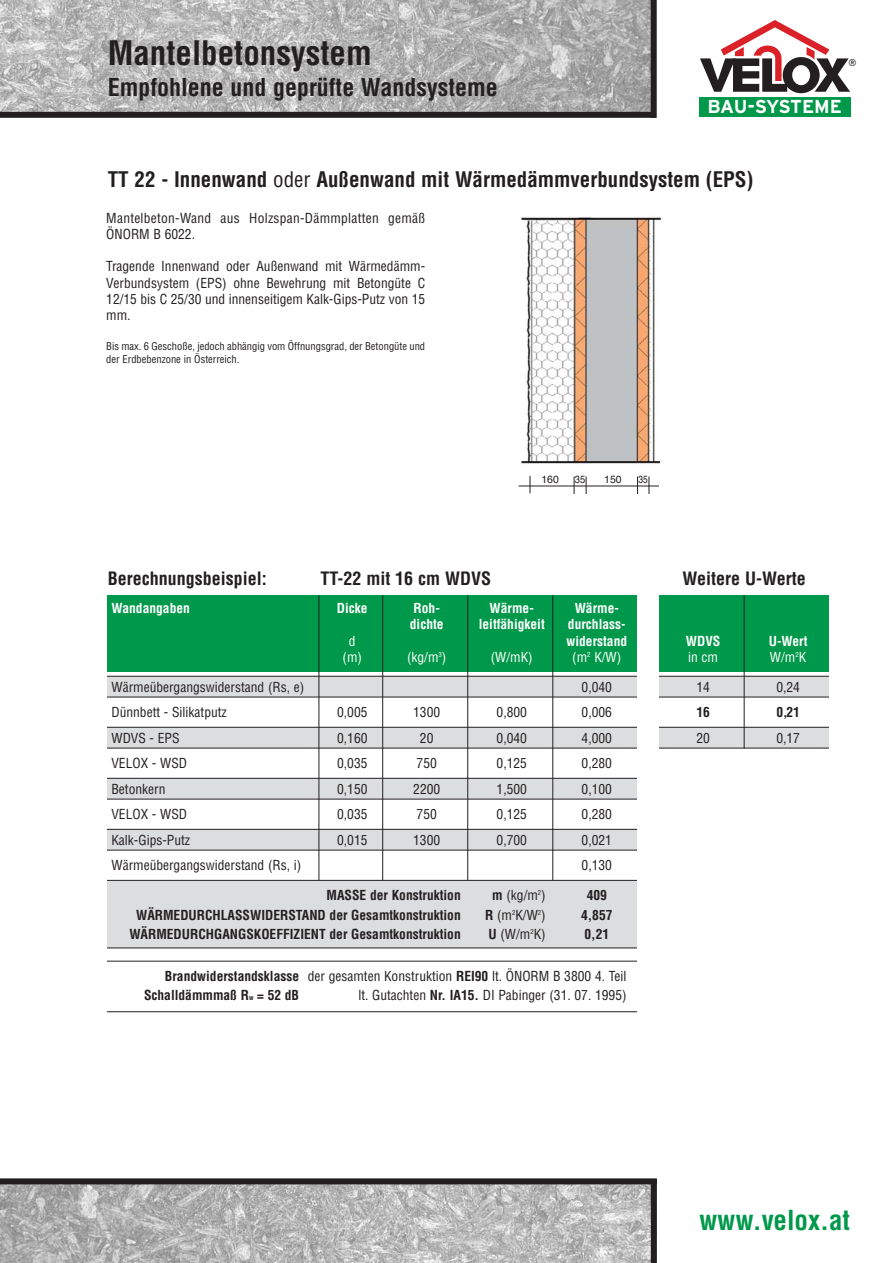
<style>
.page{position:relative;width:893px;height:1263px;background:#fff}
.page>*{position:absolute;margin:0;border:0;box-sizing:border-box;transform-origin:0 0}
.t1{font:700 condensed 33px "Helvetica";color:#231f20}
.t2{font:700 condensed 27px "Helvetica";color:#00984a}
.t3{font:700 condensed 24px "Helvetica";color:#231f20}
.t4{font:700 condensed 21px "Helvetica";color:#231f20}
.t5{font:700 18.75px "Interstate";letter-spacing:-.025em;color:#fff}
.t6{font:700 condensed 18px "Helvetica";color:#231f20}
.t7{font:condensed 13.5px/16.2px "Helvetica";color:#231f20;text-align:justify}
.t8{font:700 condensed 13.5px/19.2px "Helvetica";color:#231f20}
.t9{font:700 condensed 13.5px "Helvetica";color:#fff}
.t10{font:condensed 13.5px/16.2px "Helvetica";letter-spacing:.02em;color:#231f20}
.t11{font:condensed 13.5px "Helvetica";color:#fff}
.t12{font:condensed 10.5px/12.6px "Helvetica";color:#231f20}
.t13{font:10.5px "Helvetica";color:#231f20}
.t14{font:10.5px "Helvetica";color:#231f20;scale:.9 1}
.t15{font:10.5px "Helvetica";color:#231f20;scale:.8 1}
.t16{font:9.6px "Interstate";color:#231f20}
.s1{font-weight:400}
.s2{font-weight:700}
.s3{font-size:6.75px}
</style>
<div class="page">
<img style="left:0;top:0;width:651px;height:112px">
<div style="left:651px;top:0;width:6px;height:118px;background:#231f20"></div>
<svg style="left:700px;top:20px;width:150px;height:73px"></svg>
<div style="left:699px;top:97px;width:152px;height:19px;background:#00984a"></div>
<div style="left:0;top:112px;width:655px;height:6px;background:#231f20"></div>
<img style="left:0;top:1184px;width:651px;height:79px">
<div style="left:651px;top:1179px;width:6px;height:84px;background:#231f20"></div>
<div style="left:0;top:1178px;width:657px;height:6px;background:#231f20"></div>
<img style="left:521px;top:216px;width:141px;height:252px">
<div style="left:106px;top:595px;width:723px;height:77px;background:#00984a"></div>
<div style="left:98px;top:676px;width:739px;height:21px;background:#dcddde"></div>
<div style="left:98px;top:676px;width:740px;height:21px;border:1px solid #231f20"></div>
<div style="left:98px;top:727px;width:739px;height:21px;background:#dcddde"></div>
<div style="left:98px;top:727px;width:740px;height:21px;border:1px solid #231f20"></div>
<div style="left:98px;top:778px;width:547px;height:21px;background:#dcddde"></div>
<div style="left:98px;top:778px;width:547px;height:21px;border:1px solid #231f20"></div>
<div style="left:98px;top:829px;width:552px;height:21px;background:#dcddde"></div>
<div style="left:98px;top:829px;width:553px;height:21px;border:1px solid #231f20"></div>
<div style="left:98px;top:880px;width:548px;height:68px;background:#dcddde"></div>
<div style="left:98px;top:880px;width:548px;height:68px;border:1px solid #231f20"></div>
<hr style="left:319px;top:595px;width:1px;height:285px;background:#231f20">
<hr style="left:382px;top:595px;width:1px;height:285px;background:#231f20">
<hr style="left:467px;top:595px;width:1px;height:285px;background:#231f20">
<hr style="left:553px;top:595px;width:1px;height:285px;background:#231f20">
<hr style="left:744px;top:595px;width:1px;height:153px;background:#231f20">
<div style="left:98px;top:961px;width:548px;height:51px;border:1px solid #231f20"></div>
<div style="left:89px;top:588px;width:17px;height:451px;background:#fff"></div>
<div style="left:638px;top:587px;width:21px;height:452px;background:#fff"></div>
<div style="left:829px;top:587px;width:21px;height:303px;background:#fff"></div>
<svg style="left:530px;top:476px;width:1px;height:17px"></svg>
<svg style="left:637px;top:476px;width:1px;height:18px"></svg>
<svg style="left:649px;top:476px;width:1px;height:18px"></svg>
<svg style="left:574px;top:476px;width:1px;height:18px"></svg>
<svg style="left:586px;top:476px;width:1px;height:18px"></svg>
<hr style="left:518px;top:486px;width:141px;height:1px;background:#231f20">
<h1 class="t1" style="left:108px;top:40px;width:265px">Mantelbetonsystem</h1>
<h3 class="t3" style="left:108px;top:78px;width:391px">Empfohlene und geprüfte Wandsysteme</h3>
<p class="t16" style="left:848px;top:59px;width:10px">®</p>
<h3 class="t5" style="left:707px;top:99px;width:136px">BAU-SYSTEME</h3>
<h3 class="t4" style="left:108px;top:172px;width:647px">TT 22 - Innenwand <span class="s1">oder</span> Außenwand mit Wärmedämmverbundsystem (EPS)</h3>
<p class="t10" style="left:106px;top:211px;width:320px">Mantelbeton-Wand aus Holzspan-Dämmplatten gemäß<br>ÖNORM B 6022.</p>
<p class="t7" style="left:106px;top:259px;width:320px">Tragende Innenwand oder Außenwand mit Wärmedämm-Verbundsystem (EPS) ohne Bewehrung mit Betongüte C 12/15 bis C 25/30 und innenseitigem Kalk-Gips-Putz von 15 mm.</p>
<p class="t12" style="left:106px;top:341px;width:320px">Bis max. 6 Geschoße, jedoch abhängig vom Öffnungsgrad, der Betongüte und der Erdbebenzone in Österreich.</p>
<p class="t13" style="left:541px;top:475px;width:19px">160</p>
<p class="t14" style="left:575px;top:475px;width:13px">35</p>
<p class="t13" style="left:604px;top:475px;width:19px">150</p>
<p class="t15" style="left:639px;top:475px;width:13px">35</p>
<h3 class="t6" style="left:108px;top:571px;width:160px">Berechnungsbeispiel:</h3>
<h3 class="t6" style="left:320px;top:571px;width:172px">TT-22 mit 16 cm WDVS</h3>
<h3 class="t6" style="left:682px;top:571px;width:125px">Weitere U-Werte</h3>
<p class="t9" style="left:111px;top:603px;width:80px">Wandangaben</p>
<p class="t9" style="left:337px;top:603px;width:32px">Dicke</p>
<p class="t9" style="left:414px;top:603px;width:28px">Roh-</p>
<p class="t9" style="left:490px;top:603px;width:46px">Wärme-</p>
<p class="t9" style="left:575px;top:603px;width:46px">Wärme-</p>
<p class="t9" style="left:410px;top:619px;width:35px">dichte</p>
<p class="t9" style="left:479px;top:619px;width:67px">leitfähigkeit</p>
<p class="t9" style="left:568px;top:619px;width:59px">durchlass-</p>
<p class="t11" style="left:349px;top:635px;width:8px">d</p>
<p class="t9" style="left:566px;top:635px;width:62px">widerstand</p>
<p class="t9" style="left:686px;top:635px;width:36px">WDVS</p>
<p class="t9" style="left:769px;top:635px;width:40px">U-Wert</p>
<p class="t11" style="left:343px;top:652px;width:21px">(m)</p>
<p class="t11" style="left:407px;top:652px;width:41px">(kg/m<sup>3</sup>)</p>
<p class="t11" style="left:491px;top:652px;width:43px">(W/mK)</p>
<p class="t11" style="left:572px;top:652px;width:51px">(m<sup>2</sup> K/W)</p>
<p class="t11" style="left:688px;top:652px;width:31px">in cm</p>
<p class="t11" style="left:770px;top:652px;width:38px">W/m<sup>2</sup>K</p>
<p class="t7" style="left:111px;top:680px;width:194px">Wärmeübergangswiderstand (Rs, e)</p>
<p class="t7" style="left:582px;top:680px;width:32px">0,040</p>
<p class="t7" style="left:696px;top:680px;width:15px">14</p>
<p class="t7" style="left:776px;top:680px;width:25px">0,24</p>
<p class="t7" style="left:111px;top:705px;width:117px">Dünnbett - Silikatputz</p>
<p class="t7" style="left:337px;top:705px;width:32px">0,005</p>
<p class="t7" style="left:413px;top:705px;width:28px">1300</p>
<p class="t7" style="left:497px;top:705px;width:32px">0,800</p>
<p class="t7" style="left:582px;top:705px;width:32px">0,006</p>
<p class="t8" style="left:696px;top:704px;width:15px">16</p>
<p class="t8" style="left:776px;top:704px;width:25px">0,21</p>
<p class="t7" style="left:111px;top:731px;width:70px">WDVS - EPS</p>
<p class="t7" style="left:337px;top:731px;width:32px">0,160</p>
<p class="t7" style="left:420px;top:731px;width:15px">20</p>
<p class="t7" style="left:497px;top:731px;width:32px">0,040</p>
<p class="t7" style="left:582px;top:731px;width:32px">4,000</p>
<p class="t7" style="left:696px;top:731px;width:15px">20</p>
<p class="t7" style="left:776px;top:731px;width:25px">0,17</p>
<p class="t7" style="left:111px;top:756px;width:77px">VELOX - WSD</p>
<p class="t7" style="left:337px;top:756px;width:32px">0,035</p>
<p class="t7" style="left:417px;top:756px;width:22px">750</p>
<p class="t7" style="left:497px;top:756px;width:32px">0,125</p>
<p class="t7" style="left:582px;top:756px;width:32px">0,280</p>
<p class="t7" style="left:111px;top:782px;width:55px">Betonkern</p>
<p class="t7" style="left:337px;top:782px;width:32px">0,150</p>
<p class="t7" style="left:413px;top:782px;width:28px">2200</p>
<p class="t7" style="left:497px;top:782px;width:32px">1,500</p>
<p class="t7" style="left:582px;top:782px;width:32px">0,100</p>
<p class="t7" style="left:111px;top:807px;width:77px">VELOX - WSD</p>
<p class="t7" style="left:337px;top:807px;width:32px">0,035</p>
<p class="t7" style="left:417px;top:807px;width:22px">750</p>
<p class="t7" style="left:497px;top:807px;width:32px">0,125</p>
<p class="t7" style="left:582px;top:807px;width:32px">0,280</p>
<p class="t7" style="left:111px;top:833px;width:80px">Kalk-Gips-Putz</p>
<p class="t7" style="left:337px;top:833px;width:32px">0,015</p>
<p class="t7" style="left:413px;top:833px;width:28px">1300</p>
<p class="t7" style="left:497px;top:833px;width:32px">0,700</p>
<p class="t7" style="left:582px;top:833px;width:32px">0,021</p>
<p class="t7" style="left:111px;top:858px;width:191px">Wärmeübergangswiderstand (Rs, i)</p>
<p class="t7" style="left:582px;top:858px;width:32px">0,130</p>
<p class="t8" style="left:327px;top:887px;width:136px">MASSE der Konstruktion</p>
<p class="t7" style="left:492px;top:888px;width:55px"><span class="s2">m</span> (kg/m<sup>2</sup>)</p>
<p class="t8" style="left:587px;top:887px;width:22px">409</p>
<p class="t8" style="left:136px;top:906px;width:326px">WÄRMEDURCHLASSWIDERSTAND der Gesamtkonstruktion</p>
<p class="t7" style="left:485px;top:908px;width:62px"><span class="s2">R</span> (m<sup>2</sup>K/W<sup>2</sup>)</p>
<p class="t8" style="left:581px;top:906px;width:33px">4,857</p>
<p class="t8" style="left:129px;top:925px;width:333px">WÄRMEDURCHGANGSKOEFFIZIENT der Gesamtkonstruktion</p>
<p class="t7" style="left:488px;top:927px;width:59px"><span class="s2">U</span> (W/m<sup>2</sup>K)</p>
<p class="t8" style="left:584px;top:925px;width:26px">0,21</p>
<p class="t8" style="left:144px;top:968px;width:484px;text-indent:21px">Brandwiderstandsklasse <span class="s1">der gesamten Konstruktion</span> REI90 <span class="s1">lt. ÖNORM B 3800 4. Teil<br></span>Schalldämmmaß R<span class="s3">w</span> = 52 dB</p>
<p class="t7" style="left:358px;top:988px;width:270px">lt. Gutachten <span class="s2">Nr. IA15.</span> DI Pabinger (31. 07. 1995)</p>
<h2 class="t2" style="left:700px;top:1210px;width:152px">www.velox.at</h2>
</div>
